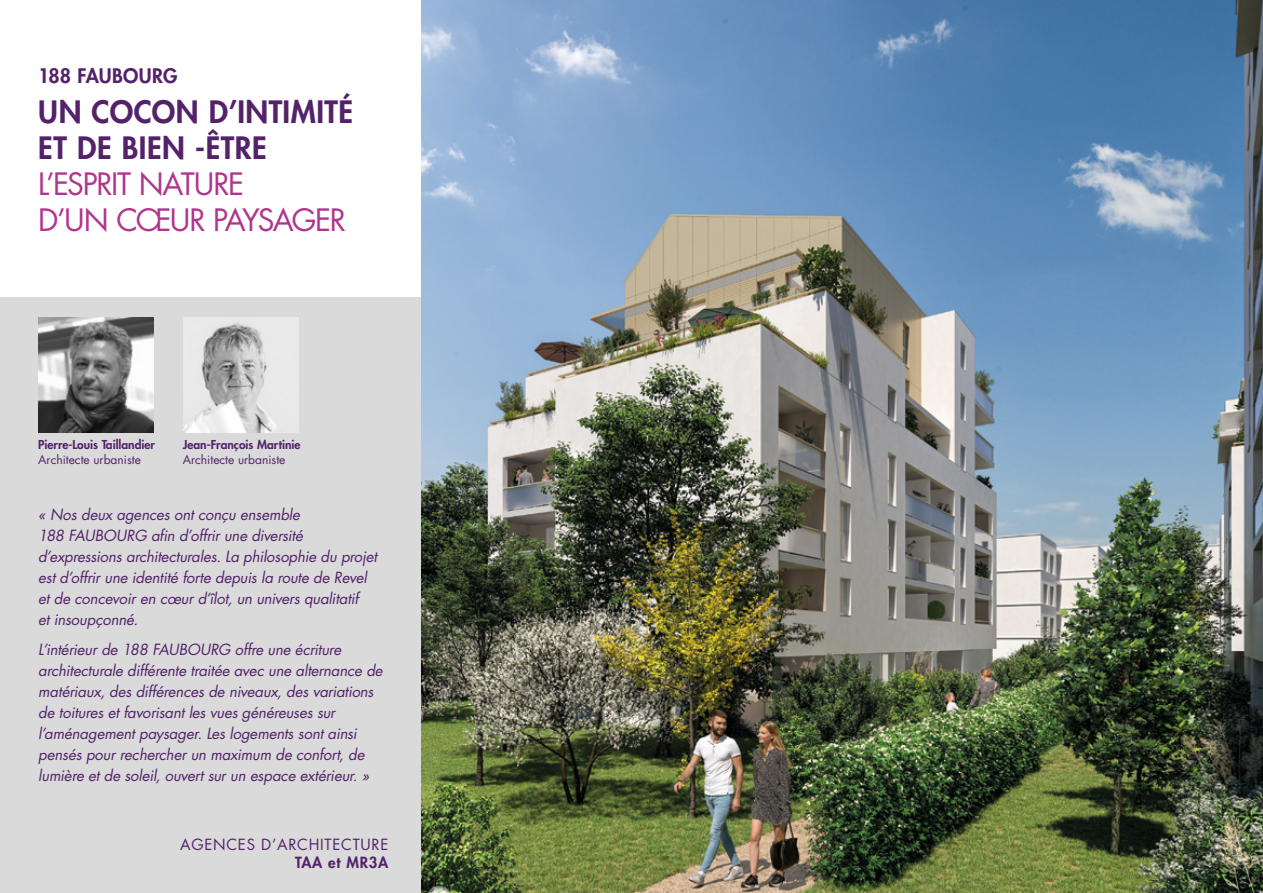
<style>
.page{position:relative;width:1263px;height:893px;background:#fff}
.page>*{position:absolute;margin:0;border:0;box-sizing:border-box;transform-origin:0 0}
.t1{font:800 30px/36px "Futura Std";letter-spacing:.015em;color:#53226b}
.t2{font:30px/36px "Futura Std";letter-spacing:-.05em;color:#b0358b}
.t3{font:800 19.5px "Futura Std";color:#53226b}
.t4{font:italic 15px/21px "Futura Std";letter-spacing:-.01em;color:#53226b}
.t5{font:15px "Futura Std";letter-spacing:.05em;color:#53226b}
.t6{font:800 15px "Futura Std";letter-spacing:.05em;color:#53226b}
.t7{font:800 12px "Futura Std";color:#53226b}
.t8{font:12px "Futura Std";color:#53226b}
</style>
<div class="page">
<div style="left:0;top:298px;width:425px;height:595px;background:#dadada"></div>
<img style="left:421px;top:0;width:842px;height:893px">
<img style="left:38px;top:317px;width:115px;height:115px">
<img style="left:183px;top:317px;width:116px;height:115px">
<h2 class="t3" style="left:38px;top:63px;width:141px">188 FAUBOURG</h2>
<h1 class="t1" style="left:38px;top:94px;width:316px">UN COCON D’INTIMITÉ<br>ET DE BIEN -ÊTRE</h1>
<h1 class="t2" style="left:38px;top:166px;width:309px">L’ESPRIT NATURE<br>D’UN CŒUR PAYSAGER</h1>
<p class="t7" style="left:38px;top:436px;width:118px">Pierre-Louis Taillandier</p>
<p class="t8" style="left:38px;top:451px;width:104px">Architecte urbaniste</p>
<p class="t7" style="left:183px;top:436px;width:119px">Jean-François Martinie</p>
<p class="t8" style="left:183px;top:451px;width:104px">Architecte urbaniste</p>
<p class="t4" style="left:38px;top:504px;width:340px">« Nos deux agences ont conçu ensemble<br>188 FAUBOURG afin d’offrir une diversité d’expressions architecturales. La philosophie du projet est d’offrir une identité forte depuis la route de Revel et de concevoir en cœur d’îlot, un univers qualitatif<br>et insoupçonné.</p>
<p class="t4" style="left:38px;top:639px;width:346px">L’intérieur de 188 FAUBOURG offre une écriture architecturale différente traitée avec une alternance de matériaux, des différences de niveaux, des variations de toitures et favorisant les vues généreuses sur l’aménagement paysager. Les logements sont ainsi pensés pour rechercher un maximum de confort, de lumière et de soleil, ouvert sur un espace extérieur. »</p>
<p class="t5" style="left:180px;top:835px;width:210px">AGENCES D’ARCHITECTURE</p>
<p class="t6" style="left:295px;top:853px;width:95px">TAA et MR3A</p>
</div>
